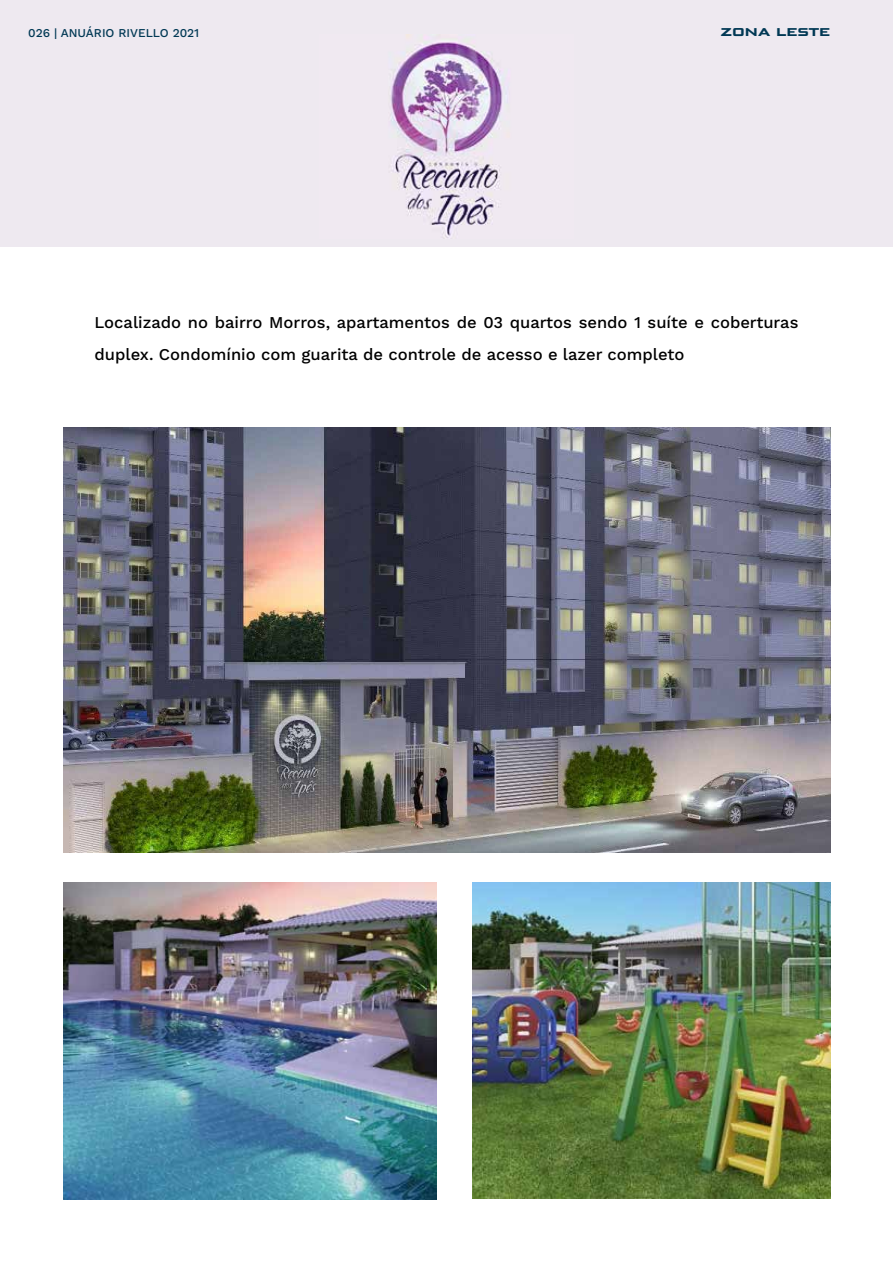
<style>
.page{position:relative;width:893px;height:1263px;background:#fff}
.page>*{position:absolute;margin:0;border:0;box-sizing:border-box;transform-origin:0 0}
.t1{font:500 16.5px/31.5px "Work Sans";color:#000}
.t2{font:700 15px "Bunken Tech Sans SC Wide W01";color:#003854}
.t3{font:500 12px "Work Sans";color:#003854}
</style>
<div class="page">
<div style="left:0;top:0;width:893px;height:246px;background:#eee9f0"></div>
<img style="left:64px;top:427px;width:766px;height:426px">
<img style="left:64px;top:882px;width:373px;height:317px">
<img style="left:391px;top:35px;width:116px;height:204px">
<img style="left:472px;top:882px;width:358px;height:316px">
<p class="t3" style="left:28px;top:26px;width:173px">026 | ANUÁRIO RIVELLO 2021</p>
<p class="t2" style="left:720px;top:21px;width:112px">zona leste</p>
<p class="t1" style="left:95px;top:307px;width:705px">Localizado no bairro Morros, apartamentos de 03 quartos sendo 1 suíte e coberturas duplex. Condomínio com guarita de controle de acesso e lazer completo</p>
</div>
